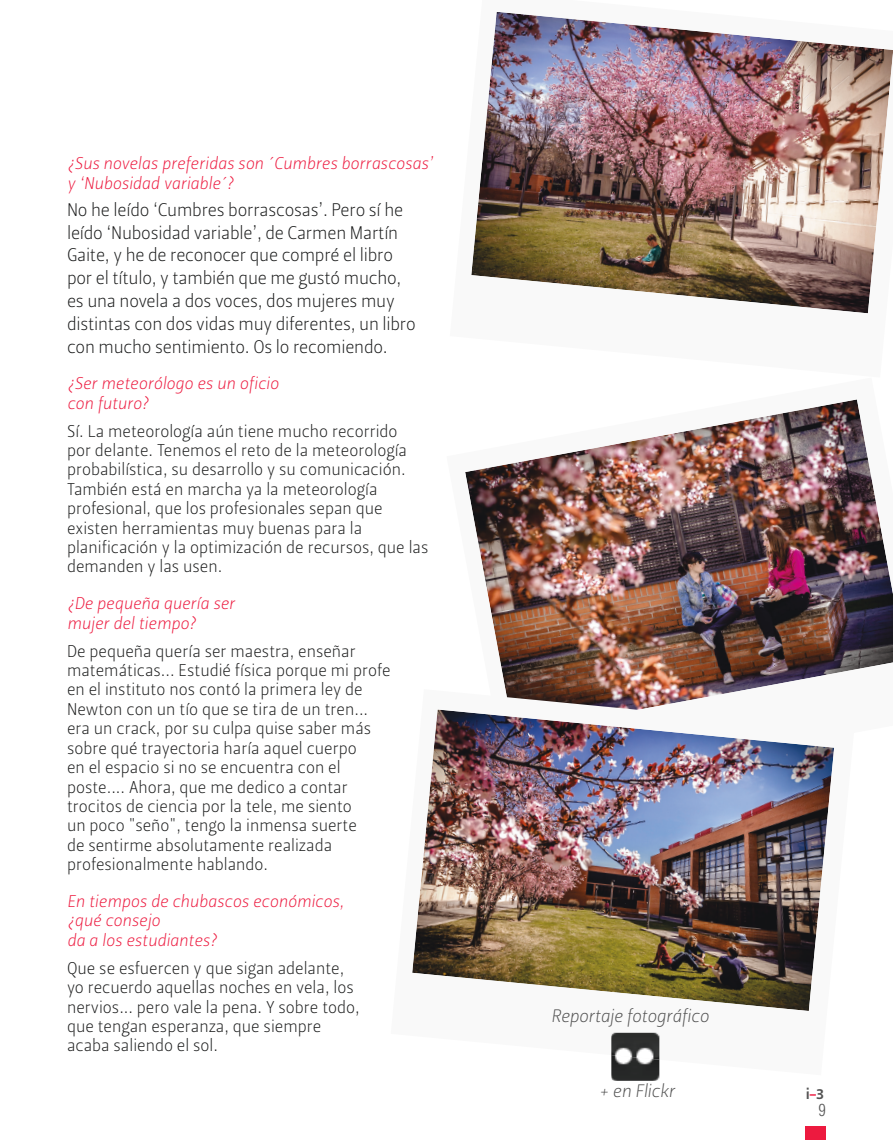
<style>
.page{position:relative;width:893px;height:1140px;background:#fff}
.page>*{position:absolute;margin:0;border:0;box-sizing:border-box;transform-origin:0 0}
.t1{font:18.15px/22.8px "Leitura Sans Grot 1";letter-spacing:-.01em;color:#191a1a}
.t2{font:18px "Leitura Sans Italic 1";letter-spacing:-.01em;color:#525252}
.t3{font:16.95px/19.4px "Leitura Sans Grot 1";color:#191a1a}
.t4{font:16.95px/19.4px "Leitura Sans Italic 1";color:#ed1a3f}
.t5{font:300 condensed 16.5px "Helvetica LT Std";color:#525252}
.t6{font:15px "Leitura Sans Grot 3";color:#525252}
.s1{color:#ed1a3f}
</style>
<div class="page">
<div style="left:805px;top:1126px;width:21px;height:14px;background:#ed1a3f"></div>
<img style="left:465px;top:399px;width:428px;height:290px">
<img style="left:471px;top:12px;width:422px;height:301px">
<svg style="left:505px;top:689px;width:244px;height:386px"></svg>
<img style="left:412px;top:709px;width:422px;height:302px">
<img style="left:611px;top:1059px;width:48px;height:21px">
<img style="left:611px;top:1032px;width:48px;height:27px">
<p class="t4" style="left:67px;top:155px;width:368px">¿Sus novelas preferidas son ´Cumbres borrascosas’ y ‘Nubosidad variable´?</p>
<p class="t1" style="left:67px;top:200px;width:350px">No he leído ‘Cumbres borrascosas’. Pero sí he leído ‘Nubosidad variable’, de Carmen Martín Gaite, y he de reconocer que compré el libro por el título, y también que me gustó mucho, es una novela a dos voces, dos mujeres muy distintas con dos vidas muy diferentes, un libro con mucho sentimiento. Os lo recomiendo.</p>
<p class="t4" style="left:67px;top:375px;width:213px">¿Ser meteorólogo es un oficio con futuro?</p>
<p class="t3" style="left:67px;top:422px;width:363px">Sí. La meteorología aún tiene mucho recorrido<br>por delante. Tenemos el reto de la meteorología probabilística, su desarrollo y su comunicación.<br>También está en marcha ya la meteorología profesional, que los profesionales sepan que existen herramientas muy buenas para la planificación y la optimización de recursos, que las demanden y las usen.</p>
<p class="t4" style="left:67px;top:595px;width:169px">¿De pequeña quería ser mujer del tiempo?</p>
<p class="t3" style="left:67px;top:642px;width:325px">De pequeña quería ser maestra, enseñar matemáticas... Estudié física porque mi profe en el instituto nos contó la primera ley de Newton con un tío que se tira de un tren... era un crack, por su culpa quise saber más sobre qué trayectoria haría aquel cuerpo<br>en el espacio si no se encuentra con el poste.... Ahora, que me dedico a contar trocitos de ciencia por la tele, me siento<br>un poco "seño", tengo la inmensa suerte<br>de sentirme absolutamente realizada profesionalmente hablando.</p>
<p class="t4" style="left:67px;top:893px;width:279px">En tiempos de chubascos económicos, ¿qué consejo<br>da a los estudiantes?</p>
<p class="t3" style="left:67px;top:959px;width:294px">Que se esfuercen y que sigan adelante, yo recuerdo aquellas noches en vela, los nervios... pero vale la pena. Y sobre todo, que tengan esperanza, que siempre acaba saliendo el sol.</p>
<p class="t2" style="left:551px;top:1008px;width:159px">Reportaje fotográfico</p>
<p class="t2" style="left:599px;top:1083px;width:78px">+ en Flickr</p>
<p class="t6" style="left:806px;top:1084px;width:19px">i<span class="s1">-</span>3</p>
<p class="t5" style="left:819px;top:1100px;width:9px">9</p>
</div>
